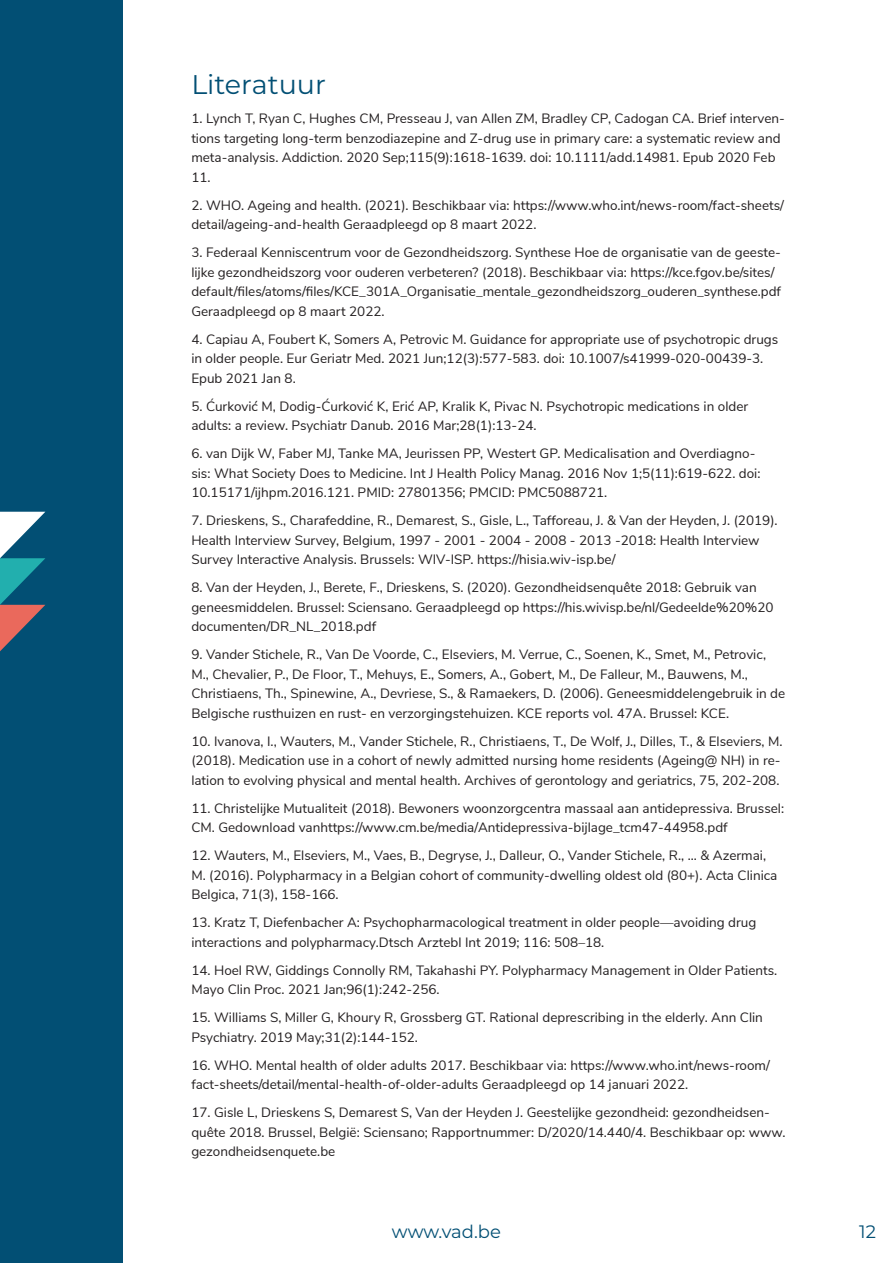
<style>
.page{position:relative;width:893px;height:1263px;background:#fff}
.page>*{position:absolute;margin:0;border:0;box-sizing:border-box;transform-origin:0 0}
.t1{font:27px "Montserrat";color:#024f74}
.t2{font:18px "Montserrat";color:#024f74}
.t3{font:13.5px/19.5px "Nunito Sans";color:#231f20}
</style>
<div class="page">
<div style="left:0;top:0;width:123px;height:1263px;background:#024f74"></div>
<svg style="left:0;top:512px;width:45px;height:139px"></svg>
<p class="t1" style="left:191px;top:66px;width:136px">Literatuur</p>
<p class="t3" style="left:191px;top:108px;width:595px">1. Lynch T, Ryan C, Hughes CM, Presseau J, van Allen ZM, Bradley CP, Cadogan CA. Brief interven&shy;tions targeting long-term benzodiazepine and Z-drug use in primary care: a systematic review and meta-analysis. Addiction. 2020 Sep;115(9):1618-1639. doi: 10.1111/add.14981. Epub 2020 Feb 11.</p>
<p class="t3" style="left:191px;top:194px;width:594px">2. WHO. Ageing and health. (2021). Beschikbaar via: https://www.who.int/news-room/fact-sheets/ detail/ageing-and-health Geraadpleegd op 8 maart 2022.</p>
<p class="t3" style="left:191px;top:242px;width:591px">3. Federaal Kenniscentrum voor de Gezondheidszorg. Synthese Hoe de organisatie van de geeste&shy;lijke gezondheidszorg voor ouderen verbeteren? (2018). Beschikbaar via: https://kce.fgov.be/sites/ default/files/atoms/files/KCE_301A_Organisatie_mentale_gezondheidszorg_ouderen_synthese.pdf Geraadpleegd op 8 maart 2022.</p>
<p class="t3" style="left:191px;top:328px;width:588px">4. Capiau A, Foubert K, Somers A, Petrovic M. Guidance for appropriate use of psychotropic drugs in older people. Eur Geriatr Med. 2021 Jun;12(3):577-583. doi: 10.1007/s41999-020-00439-3.<br>Epub 2021 Jan 8.</p>
<p class="t3" style="left:191px;top:395px;width:558px">5. Ćurković M, Dodig-Ćurković K, Erić AP, Kralik K, Pivac N. Psychotropic medications in older adults: a review. Psychiatr Danub. 2016 Mar;28(1):13-24.</p>
<p class="t3" style="left:191px;top:443px;width:571px">6. van Dijk W, Faber MJ, Tanke MA, Jeurissen PP, Westert GP. Medicalisation and Overdiagno&shy;sis: What Society Does to Medicine. Int J Health Policy Manag. 2016 Nov 1;5(11):619-622. doi:<br>10.15171/ijhpm.2016.121. PMID: 27801356; PMCID: PMC5088721.</p>
<p class="t3" style="left:191px;top:510px;width:588px">7. Drieskens, S., Charafeddine, R., Demarest, S., Gisle, L., Tafforeau, J. &amp; Van der Heyden, J. (2019).<br>Health Interview Survey, Belgium, 1997 - 2001 - 2004 - 2008 - 2013 -2018: Health Interview<br>Survey Interactive Analysis. Brussels: WIV-ISP. https://hisia.wiv-isp.be/</p>
<p class="t3" style="left:191px;top:577px;width:584px">8. Van der Heyden, J., Berete, F., Drieskens, S. (2020). Gezondheidsenquête 2018: Gebruik van geneesmiddelen. Brussel: Sciensano. Geraadpleegd op https://his.wivisp.be/nl/Gedeelde%20%20 documenten/DR_NL_2018.pdf</p>
<p class="t3" style="left:191px;top:644px;width:595px">9. Vander Stichele, R., Van De Voorde, C., Elseviers, M. Verrue, C., Soenen, K., Smet, M., Petrovic, M., Chevalier, P., De Floor, T., Mehuys, E., Somers, A., Gobert, M., De Falleur, M., Bauwens, M., Christiaens, Th., Spinewine, A., Devriese, S., &amp; Ramaekers, D. (2006). Geneesmiddelengebruik in de Belgische rusthuizen en rust- en verzorgingstehuizen. KCE reports vol. 47A. Brussel: KCE.</p>
<p class="t3" style="left:191px;top:730px;width:593px">10. Ivanova, I., Wauters, M., Vander Stichele, R., Christiaens, T., De Wolf, J., Dilles, T., &amp; Elseviers, M. (2018). Medication use in a cohort of newly admitted nursing home residents (Ageing@ NH) in re&shy;lation to evolving physical and mental health. Archives of gerontology and geriatrics, 75, 202-208.</p>
<p class="t3" style="left:191px;top:797px;width:594px">11. Christelijke Mutualiteit (2018). Bewoners woonzorgcentra massaal aan antidepressiva. Brussel:<br>CM. Gedownload vanhttps://www.cm.be/media/Antidepressiva-bijlage_tcm47-44958.pdf</p>
<p class="t3" style="left:191px;top:845px;width:588px">12. Wauters, M., Elseviers, M., Vaes, B., Degryse, J., Dalleur, O., Vander Stichele, R., ... &amp; Azermai,<br>M. (2016). Polypharmacy in a Belgian cohort of community-dwelling oldest old (80+). Acta Clinica<br>Belgica, 71(3), 158-166.</p>
<p class="t3" style="left:191px;top:912px;width:566px">13. Kratz T, Diefenbacher A: Psychopharmacological treatment in older people—avoiding drug interactions and polypharmacy.Dtsch Arztebl Int 2019; 116: 508–18.</p>
<p class="t3" style="left:191px;top:959px;width:587px">14. Hoel RW, Giddings Connolly RM, Takahashi PY. Polypharmacy Management in Older Patients.<br>Mayo Clin Proc. 2021 Jan;96(1):242-256.</p>
<p class="t3" style="left:191px;top:1007px;width:573px">15. Williams S, Miller G, Khoury R, Grossberg GT. Rational deprescribing in the elderly. Ann Clin<br>Psychiatry. 2019 May;31(2):144-152.</p>
<p class="t3" style="left:191px;top:1054px;width:580px">16. WHO. Mental health of older adults 2017. Beschikbaar via: https://www.who.int/news-room/ fact-sheets/detail/mental-health-of-older-adults Geraadpleegd op 14 januari 2022.</p>
<p class="t3" style="left:191px;top:1102px;width:596px">17. Gisle L, Drieskens S, Demarest S, Van der Heyden J. Geestelijke gezondheid: gezondheidsen&shy;quête 2018. Brussel, België: Sciensano; Rapportnummer: D/2020/14.440/4. Beschikbaar op: www. gezondheidsenquete.be</p>
<p class="t2" style="left:392px;top:1219px;width:111px">www.vad.be</p>
<p class="t2" style="left:859px;top:1219px;width:18px">12</p>
</div>
